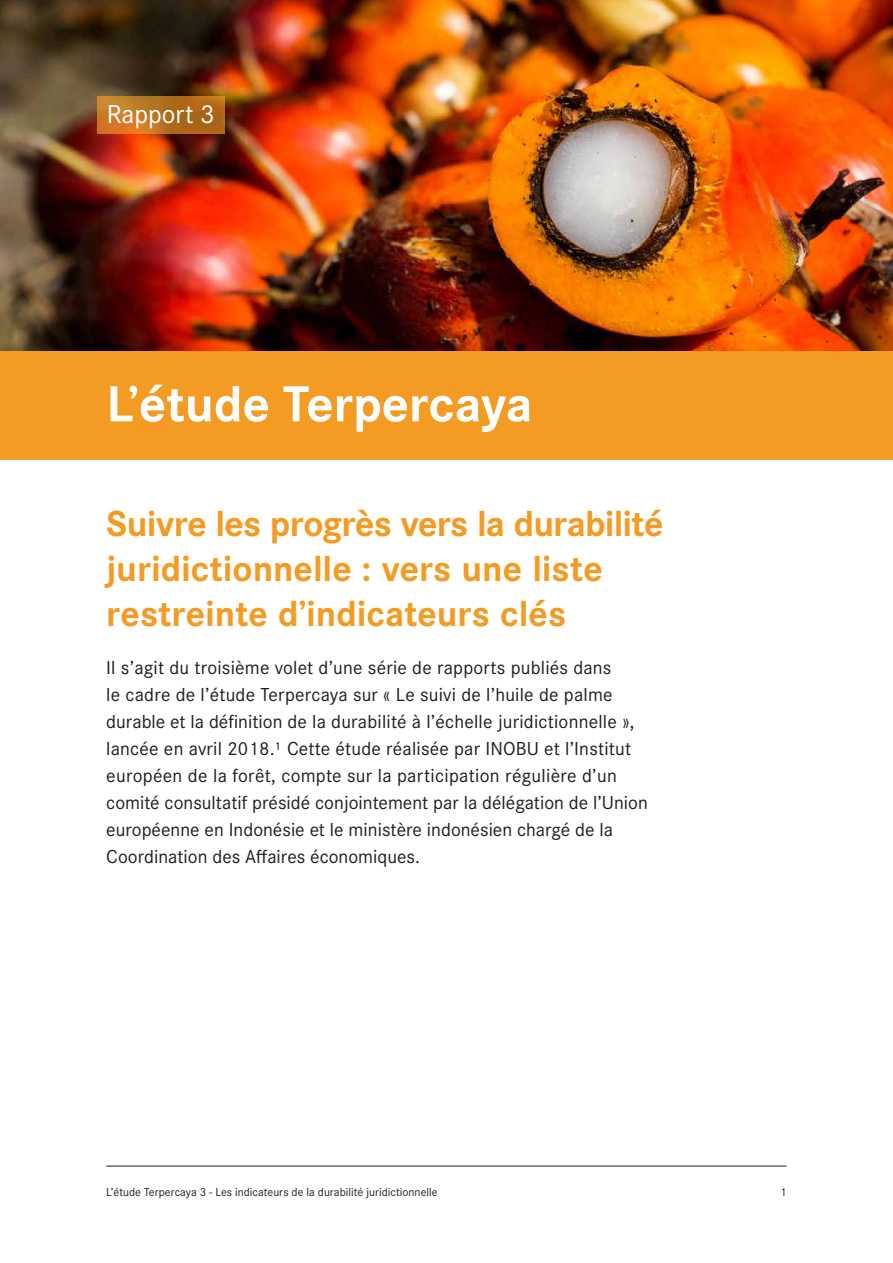
<style>
.page{position:relative;width:893px;height:1263px;background:#fff}
.page>*{position:absolute;margin:0;border:0;box-sizing:border-box;transform-origin:0 0}
.t1{font:700 52.5px "Corporate S";color:#fff}
.t2{font:700 37.5px/45px "Corporate S";letter-spacing:-.005em;color:#f39b22}
.t3{font:27px "Corporate S";color:#fff}
.t4{font:19.5px/27px "Corporate S";letter-spacing:.01em;color:#1d1d1b}
.t5{font:12px "Corporate S";color:#1d1d1b}
</style>
<div class="page">
<hr style="left:106px;top:1166px;width:681px;height:1px;background:#1d1d1b">
<img style="left:0;top:0;width:893px;height:351px">
<div style="left:0;top:351px;width:893px;height:108px;background:#f39b22"></div>
<svg style="left:97px;top:96px;width:128px;height:38px;background:#bc721f"></svg>
<h3 class="t3" style="left:107px;top:96px;width:109px">Rapport 3</h3>
<h1 class="t1" style="left:106px;top:368px;width:428px">L’étude Terpercaya</h1>
<h2 class="t2" style="left:106px;top:500px;width:558px">Suivre les progrès vers la durabilité juridictionnelle : vers une liste restreinte d’indicateurs clés</h2>
<p class="t4" style="left:106px;top:654px;width:543px">Il s’agit du troisième volet d’une série de rapports publiés dans<br>le cadre de l’étude Terpercaya sur « Le suivi de l’huile de palme durable et la définition de la durabilité à l’échelle juridictionnelle », lancée en avril 2018.¹ Cette étude réalisée par INOBU et l’Institut européen de la forêt, compte sur la participation régulière d’un comité consultatif présidé conjointement par la délégation de l’Union européenne en Indonésie et le ministère indonésien chargé de la Coordination des Affaires économiques.</p>
<p class="t5" style="left:106px;top:1184px;width:333px">L’étude Terpercaya 3 - Les indicateurs de la durabilité juridictionnelle</p>
<p class="t5" style="left:780px;top:1184px;width:8px">1</p>
</div>
